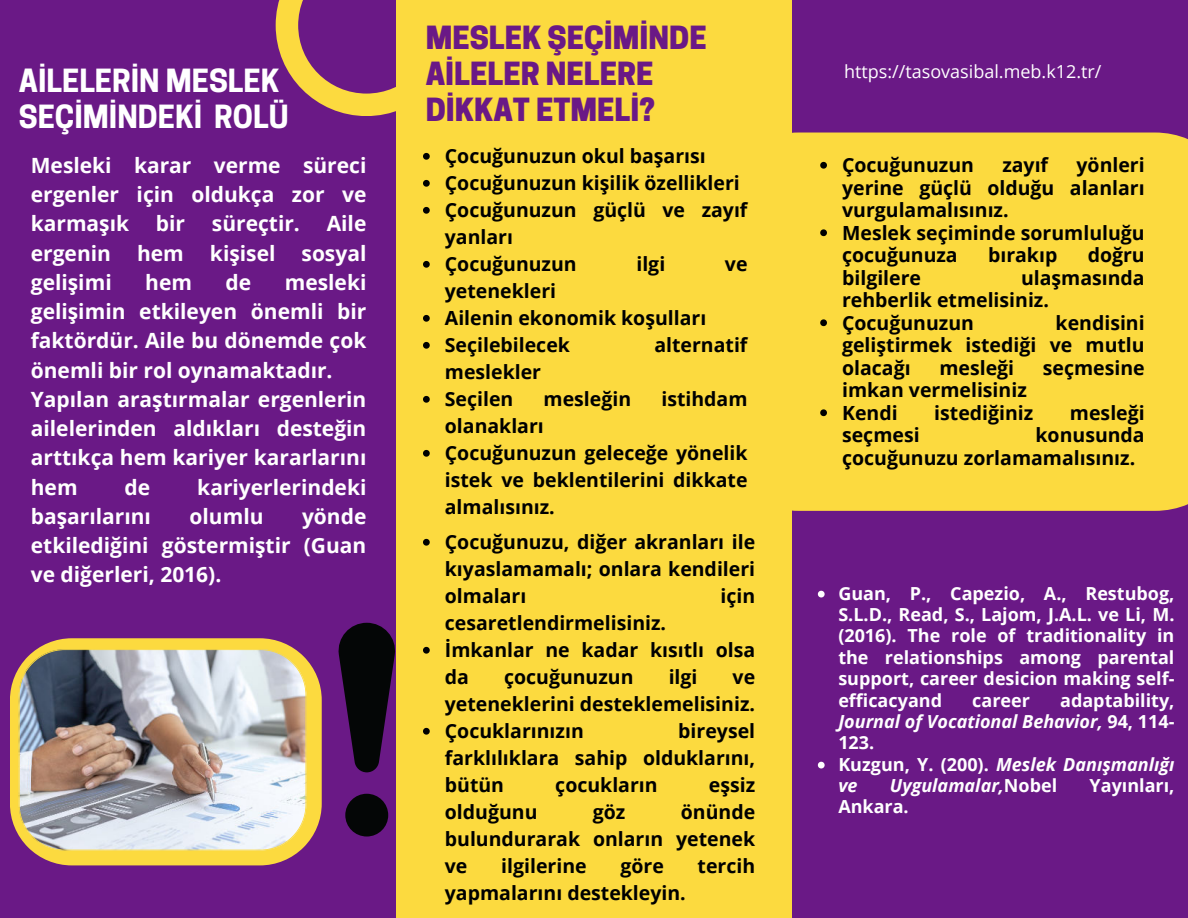
<style>
.page{position:relative;width:1188px;height:918px;background:#6a1986}
.page>*{position:absolute;margin:0;border:0;box-sizing:border-box;transform-origin:0 0}
.t1{font:800 30px/36px "Cooper Hewitt";color:#6a1986}
.t2{font:700 30px/36px "Cooper Hewitt";color:#fff}
.t3{font:700 21px/29.2px "Open Sans";color:#fff;text-align:justify}
.t4{font:700 19.5px/27px "Open Sans";color:#000}
.t5{font:700 18px/21.3px "Open Sans";color:#fff;text-align:justify}
.t6{font:italic 700 18px/21.5px "Open Sans";color:#fff}
.t7{font:18px "Open Sans";color:#fff}
.s1{font-style:normal}
</style>
<div class="page">
<div style="left:396px;top:0;width:396px;height:918px;background:#fcda3f"></div>
<div style="left:792px;top:133px;width:396px;height:378px;background:#fcda3f"></div>
<svg style="left:276px;top:0;width:120px;height:116px"></svg>
<svg style="left:10px;top:638px;width:312px;height:227px;fill:#fcda3f"></svg>
<img style="left:19px;top:649px;width:287px;height:201px">
<svg style="left:339px;top:623px;width:56px;height:149px"></svg>
<div style="left:345px;top:794px;width:43px;height:43px;background:#040606;border-radius:50%"></div>
<svg style="left:423px;top:153px;width:7px;height:7px"></svg>
<svg style="left:423px;top:180px;width:7px;height:7px"></svg>
<svg style="left:423px;top:207px;width:7px;height:7px"></svg>
<svg style="left:423px;top:261px;width:7px;height:7px"></svg>
<svg style="left:423px;top:315px;width:7px;height:7px"></svg>
<svg style="left:423px;top:342px;width:7px;height:7px"></svg>
<svg style="left:423px;top:396px;width:7px;height:7px"></svg>
<svg style="left:423px;top:450px;width:7px;height:7px"></svg>
<svg style="left:820px;top:162px;width:7px;height:7px"></svg>
<svg style="left:820px;top:229px;width:7px;height:7px"></svg>
<svg style="left:820px;top:319px;width:7px;height:7px"></svg>
<svg style="left:820px;top:409px;width:7px;height:7px"></svg>
<svg style="left:423px;top:539px;width:7px;height:7px"></svg>
<svg style="left:423px;top:647px;width:7px;height:7px"></svg>
<svg style="left:423px;top:728px;width:7px;height:7px"></svg>
<svg style="left:818px;top:591px;width:7px;height:6px"></svg>
<svg style="left:818px;top:762px;width:7px;height:6px"></svg>
<h1 class="t1" style="left:426px;top:20px;width:283px">MESLEK ŞEÇİMİNDE<br>AİLELER NELERE<br>DİKKAT ETMELİ?</h1>
<p class="t4" style="left:445px;top:142px;width:304px">Çocuğunuzun okul başarısı<br>Çocuğunuzun kişilik özellikleri<br>Çocuğunuzun güçlü ve zayıf yanları<br>Çocuğunuzun</p>
<h1 class="t2" style="left:19px;top:63px;width:271px">AİLELERİN MESLEK<br>SEÇİMİNDEKİ ROLÜ</h1>
<p class="t7" style="left:844px;top:59px;width:259px">https://tasovasibal.meb.k12.tr/</p>
<p class="t3" style="left:31px;top:150px;width:337px">Mesleki karar verme süreci ergenler için oldukça zor ve karmaşık</p>
<p class="t4" style="left:842px;top:151px;width:133px">Çocuğunuzun</p>
<p class="t4" style="left:1002px;top:151px;width:47px">zayıf</p>
<p class="t4" style="left:842px;top:153px;width:304px;line-height:22.5px;text-indent:234px">yönleri yerine güçlü olduğu alanları vurgulamalısınız.<br>Meslek seçiminde sorumluluğu çocuğunuza</p>
<p class="t3" style="left:31px;top:209px;width:337px;text-indent:296px">Aile ergenin hem kişisel sosyal gelişimi</p>
<p class="t3" style="left:156px;top:209px;width:31px">bir</p>
<p class="t3" style="left:212px;top:209px;width:89px">süreçtir.</p>
<p class="t4" style="left:988px;top:241px;width:71px">bırakıp</p>
<p class="t4" style="left:1088px;top:241px;width:59px">doğru</p>
<p class="t4" style="left:636px;top:250px;width:30px">ilgi</p>
<p class="t4" style="left:725px;top:250px;width:24px">ve</p>
<p class="t4" style="left:445px;top:277px;width:263px">yetenekleri<br>Ailenin ekonomik koşulları<br>Seçilebilecek</p>
<p class="t4" style="left:842px;top:266px;width:304px;line-height:22.5px;text-indent:179px">ulaşmasında rehberlik etmelisiniz.<br>Çocuğunuzun</p>
<p class="t4" style="left:842px;top:263px;width:81px">bilgilere</p>
<p class="t3" style="left:31px;top:267px;width:337px;text-align:left;text-indent:254px">mesleki gelişimin etkileyen önemli bir faktördür. Aile bu dönemde çok önemli bir rol oynamaktadır.<br>Yapılan araştırmalar ergenlerin ailelerinden aldıkları desteğin arttıkça hem kariyer kararlarını hem</p>
<p class="t3" style="left:145px;top:267px;width:48px">hem</p>
<p class="t3" style="left:226px;top:267px;width:27px">de</p>
<p class="t4" style="left:842px;top:311px;width:304px;line-height:22.5px;text-align:justify;text-indent:214px">kendisini geliştirmek istediği ve mutlu olacağı</p>
<p class="t4" style="left:654px;top:331px;width:95px">alternatif</p>
<p class="t4" style="left:939px;top:353px;width:76px">mesleği</p>
<p class="t4" style="left:1043px;top:353px;width:103px">seçmesine</p>
<p class="t4" style="left:842px;top:378px;width:186px;line-height:22.5px">imkan vermelisiniz<br>Kendi</p>
<p class="t4" style="left:445px;top:358px;width:98px">meslekler<br>Seçilen</p>
<p class="t4" style="left:544px;top:385px;width:89px">mesleğin</p>
<p class="t4" style="left:661px;top:385px;width:88px">istihdam</p>
<p class="t4" style="left:445px;top:412px;width:304px">olanakları<br>Çocuğunuzun geleceğe yönelik istek ve beklentilerini dikkate almalısınız.</p>
<p class="t4" style="left:934px;top:398px;width:101px">istediğiniz</p>
<p class="t4" style="left:1070px;top:398px;width:76px">mesleği</p>
<p class="t4" style="left:842px;top:421px;width:79px">seçmesi</p>
<p class="t4" style="left:842px;top:423px;width:304px;line-height:22.5px;text-indent:193px">konusunda çocuğunuzu zorlamamalısınız.</p>
<p class="t3" style="left:125px;top:472px;width:27px">de</p>
<p class="t3" style="left:197px;top:472px;width:171px">kariyerlerindeki</p>
<p class="t3" style="left:31px;top:501px;width:122px">başarılarını</p>
<p class="t3" style="left:190px;top:501px;width:75px">olumlu</p>
<p class="t3" style="left:31px;top:501px;width:337px;text-indent:271px">yönde etkilediğini göstermiştir (Guan ve diğerleri, 2016).</p>
<p class="t4" style="left:445px;top:528px;width:312px;text-align:justify">Çocuğunuzu, diğer akranları ile kıyaslamamalı; onlara kendileri olmaları</p>
<p class="t5" style="left:838px;top:582px;width:338px">Guan, P., Capezio, A., Restubog, S.L.D., Read, S., Lajom, J.A.L. ve Li, M. (2016). The role of traditionality in the relationships among parental support, career desicion making self&shy;efficacyand</p>
<p class="t4" style="left:720px;top:582px;width:36px">için</p>
<p class="t4" style="left:445px;top:609px;width:312px">cesaretlendirmelisiniz.<br>İmkanlar ne kadar kısıtlı olsa da</p>
<p class="t4" style="left:504px;top:663px;width:131px">çocuğunuzun</p>
<p class="t4" style="left:669px;top:663px;width:30px">ilgi</p>
<p class="t4" style="left:445px;top:663px;width:312px;text-align:justify;text-indent:288px">ve yeteneklerini desteklemelisiniz.<br>Çocuklarınızın</p>
<p class="t6" style="left:838px;top:689px;width:338px;text-indent:222px"><span class="s1">adaptability,<br></span>Journal of Vocational Behavior, <span class="s1">94, 114-<br>123.<br>Kuzgun, Y. (200).</span> Meslek Danışmanlığı ve</p>
<p class="t5" style="left:972px;top:689px;width:59px">career</p>
<p class="t4" style="left:445px;top:717px;width:312px;text-align:justify;text-indent:233px">bireysel farklılıklara sahip olduklarını, bütün</p>
<p class="t4" style="left:555px;top:771px;width:104px">çocukların</p>
<p class="t4" style="left:709px;top:771px;width:48px">eşsiz</p>
<p class="t6" style="left:890px;top:774px;width:169px">Uygulamalar,<span class="s1">Nobel</span></p>
<p class="t5" style="left:1090px;top:774px;width:86px">Yayınları,</p>
<p class="t5" style="left:838px;top:796px;width:72px">Ankara.</p>
<p class="t4" style="left:445px;top:798px;width:94px">olduğunu</p>
<p class="t4" style="left:593px;top:798px;width:34px">göz</p>
<p class="t4" style="left:445px;top:798px;width:312px;text-align:justify;text-indent:236px">önünde bulundurarak onların yetenek ve</p>
<p class="t4" style="left:501px;top:852px;width:87px">ilgilerine</p>
<p class="t4" style="left:620px;top:852px;width:45px">göre</p>
<p class="t4" style="left:698px;top:852px;width:59px">tercih</p>
<p class="t4" style="left:445px;top:879px;width:242px">yapmalarını destekleyin.</p>
</div>
